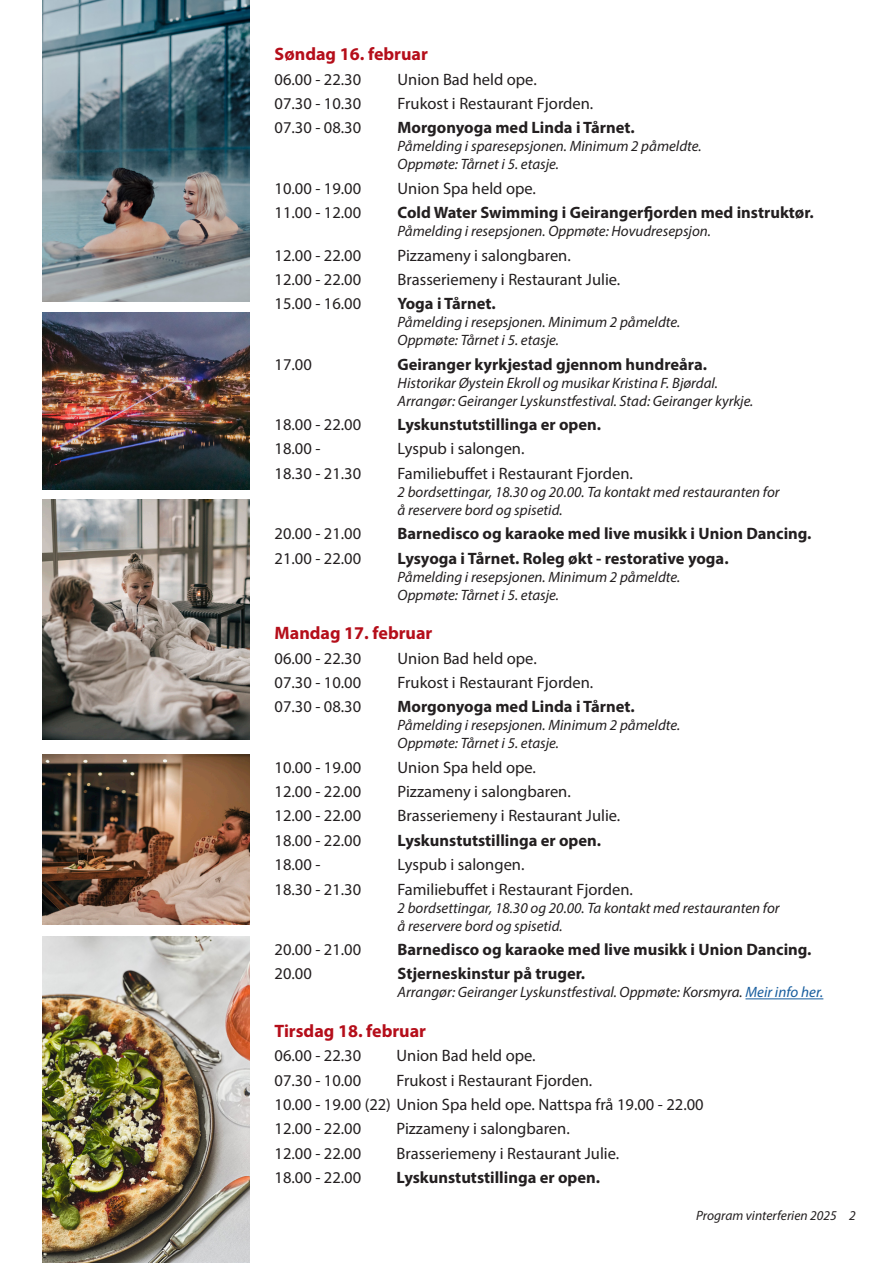
<style>
.page{position:relative;width:893px;height:1263px;background:#fff}
.page>*{position:absolute;margin:0;border:0;box-sizing:border-box;transform-origin:0 0}
.t1{font:700 18px "Myriad Pro";color:#b50e1a}
.t2{font:16.5px "Myriad Pro";color:#231f20}
.t3{font:700 16.5px "Myriad Pro";color:#231f20}
.t4{font:italic 15px "Myriad Pro";color:#231f20}
.t5{font:italic 13.5px "Myriad Pro";color:#231f20}
.s1{color:#175d9e}
</style>
<div class="page">
<img style="left:43px;top:0;width:206px;height:302px">
<img style="left:43px;top:313px;width:206px;height:176px">
<img style="left:43px;top:937px;width:206px;height:326px">
<img style="left:43px;top:755px;width:206px;height:169px">
<img style="left:43px;top:500px;width:206px;height:240px">
<hr style="left:745px;top:998px;width:78px;height:1px;background:#175d9e">
<p class="t1" style="left:275px;top:42px;width:155px">Søndag 16. februar</p>
<p class="t2" style="left:275px;top:69px;width:88px">06.00 - 22.30</p>
<p class="t2" style="left:398px;top:69px;width:141px">Union Bad held ope.</p>
<p class="t2" style="left:275px;top:93px;width:88px">07.30 - 10.30</p>
<p class="t2" style="left:398px;top:93px;width:197px">Frukost i Restaurant Fjorden.</p>
<p class="t2" style="left:275px;top:118px;width:88px">07.30 - 08.30</p>
<p class="t3" style="left:398px;top:117px;width:239px">Morgonyoga med Linda i Tårnet.</p>
<p class="t4" style="left:398px;top:137px;width:306px">Påmelding i sparesepsjonen. Minimum 2 påmeldte.</p>
<p class="t4" style="left:398px;top:155px;width:163px">Oppmøte: Tårnet i 5. etasje.</p>
<p class="t2" style="left:275px;top:178px;width:88px">10.00 - 19.00</p>
<p class="t2" style="left:398px;top:178px;width:140px">Union Spa held ope.</p>
<p class="t2" style="left:275px;top:202px;width:88px">11.00 - 12.00</p>
<p class="t3" style="left:398px;top:202px;width:418px">Cold Water Swimming i Geirangerfjorden med instruktør.</p>
<p class="t4" style="left:398px;top:222px;width:315px">Påmelding i resepsjonen. Oppmøte: Hovudresepsjon.</p>
<p class="t2" style="left:275px;top:245px;width:88px">12.00 - 22.00</p>
<p class="t2" style="left:398px;top:245px;width:175px">Pizzameny i salongbaren.</p>
<p class="t2" style="left:275px;top:269px;width:88px">12.00 - 22.00</p>
<p class="t2" style="left:398px;top:269px;width:224px">Brasseriemeny i Restaurant Julie.</p>
<p class="t2" style="left:275px;top:294px;width:88px">15.00 - 16.00</p>
<p class="t3" style="left:398px;top:293px;width:100px">Yoga i Tårnet.</p>
<p class="t4" style="left:398px;top:313px;width:284px">Påmelding i resepsjonen. Minimum 2 påmeldte.</p>
<p class="t4" style="left:398px;top:331px;width:163px">Oppmøte: Tårnet i 5. etasje.</p>
<p class="t2" style="left:275px;top:354px;width:39px">17.00</p>
<p class="t3" style="left:398px;top:353px;width:311px">Geiranger kyrkjestad gjennom hundreåra.</p>
<p class="t4" style="left:398px;top:373px;width:322px">Historikar Øystein Ekroll og musikar Kristina F. Bjørdal.</p>
<p class="t4" style="left:398px;top:391px;width:357px">Arrangør: Geiranger Lyskunstfestival. Stad: Geiranger kyrkje.</p>
<p class="t2" style="left:275px;top:414px;width:88px">18.00 - 22.00</p>
<p class="t3" style="left:398px;top:414px;width:205px">Lyskunstutstillinga er open.</p>
<p class="t2" style="left:275px;top:439px;width:47px">18.00 -</p>
<p class="t2" style="left:398px;top:439px;width:128px">Lyspub i salongen.</p>
<p class="t2" style="left:275px;top:463px;width:88px">18.30 - 21.30</p>
<p class="t2" style="left:398px;top:463px;width:237px">Familiebuffet i Restaurant Fjorden.</p>
<p class="t4" style="left:398px;top:482px;width:384px">2 bordsettingar, 18.30 og 20.00. Ta kontakt med restauranten for</p>
<p class="t4" style="left:398px;top:500px;width:166px">å reservere bord og spisetid.</p>
<p class="t2" style="left:275px;top:523px;width:88px">20.00 - 21.00</p>
<p class="t3" style="left:398px;top:523px;width:415px">Barnedisco og karaoke med live musikk i Union Dancing.</p>
<p class="t2" style="left:275px;top:548px;width:88px">21.00 - 22.00</p>
<p class="t3" style="left:398px;top:547px;width:333px">Lysyoga i Tårnet. Roleg økt - restorative yoga.</p>
<p class="t4" style="left:398px;top:567px;width:284px">Påmelding i resepsjonen. Minimum 2 påmeldte.</p>
<p class="t4" style="left:398px;top:585px;width:163px">Oppmøte: Tårnet i 5. etasje.</p>
<p class="t1" style="left:275px;top:621px;width:159px">Mandag 17. februar</p>
<p class="t2" style="left:275px;top:648px;width:88px">06.00 - 22.30</p>
<p class="t2" style="left:398px;top:648px;width:141px">Union Bad held ope.</p>
<p class="t2" style="left:275px;top:672px;width:88px">07.30 - 10.00</p>
<p class="t2" style="left:398px;top:672px;width:197px">Frukost i Restaurant Fjorden.</p>
<p class="t2" style="left:275px;top:697px;width:88px">07.30 - 08.30</p>
<p class="t3" style="left:398px;top:696px;width:239px">Morgonyoga med Linda i Tårnet.</p>
<p class="t4" style="left:398px;top:716px;width:284px">Påmelding i resepsjonen. Minimum 2 påmeldte.</p>
<p class="t4" style="left:398px;top:734px;width:163px">Oppmøte: Tårnet i 5. etasje.</p>
<p class="t2" style="left:275px;top:757px;width:88px">10.00 - 19.00</p>
<p class="t2" style="left:398px;top:757px;width:140px">Union Spa held ope.</p>
<p class="t2" style="left:275px;top:781px;width:88px">12.00 - 22.00</p>
<p class="t2" style="left:398px;top:781px;width:175px">Pizzameny i salongbaren.</p>
<p class="t2" style="left:275px;top:806px;width:88px">12.00 - 22.00</p>
<p class="t2" style="left:398px;top:806px;width:224px">Brasseriemeny i Restaurant Julie.</p>
<p class="t2" style="left:275px;top:830px;width:88px">18.00 - 22.00</p>
<p class="t3" style="left:398px;top:829px;width:205px">Lyskunstutstillinga er open.</p>
<p class="t2" style="left:275px;top:854px;width:47px">18.00 -</p>
<p class="t2" style="left:398px;top:854px;width:128px">Lyspub i salongen.</p>
<p class="t2" style="left:275px;top:879px;width:88px">18.30 - 21.30</p>
<p class="t2" style="left:398px;top:879px;width:237px">Familiebuffet i Restaurant Fjorden.</p>
<p class="t4" style="left:398px;top:898px;width:384px">2 bordsettingar, 18.30 og 20.00. Ta kontakt med restauranten for</p>
<p class="t4" style="left:398px;top:916px;width:166px">å reservere bord og spisetid.</p>
<p class="t2" style="left:275px;top:939px;width:88px">20.00 - 21.00</p>
<p class="t3" style="left:398px;top:939px;width:415px">Barnedisco og karaoke med live musikk i Union Dancing.</p>
<p class="t2" style="left:275px;top:964px;width:39px">20.00</p>
<p class="t3" style="left:398px;top:963px;width:189px">Stjerneskinstur på truger.</p>
<p class="t4" style="left:398px;top:983px;width:427px">Arrangør: Geiranger Lyskunstfestival. Oppmøte: Korsmyra. <span class="s1">Meir info her.</span></p>
<p class="t1" style="left:275px;top:1019px;width:153px">Tirsdag 18. februar</p>
<p class="t2" style="left:275px;top:1046px;width:88px">06.00 - 22.30</p>
<p class="t2" style="left:396px;top:1046px;width:141px">Union Bad held ope.</p>
<p class="t2" style="left:275px;top:1070px;width:88px">07.30 - 10.00</p>
<p class="t2" style="left:396px;top:1070px;width:197px">Frukost i Restaurant Fjorden.</p>
<p class="t2" style="left:275px;top:1094px;width:431px">10.00 - 19.00 (22) Union Spa held ope. Nattspa frå 19.00 - 22.00</p>
<p class="t2" style="left:275px;top:1119px;width:88px">12.00 - 22.00</p>
<p class="t2" style="left:396px;top:1119px;width:175px">Pizzameny i salongbaren.</p>
<p class="t2" style="left:275px;top:1143px;width:88px">12.00 - 22.00</p>
<p class="t2" style="left:396px;top:1143px;width:224px">Brasseriemeny i Restaurant Julie.</p>
<p class="t2" style="left:275px;top:1167px;width:88px">18.00 - 22.00</p>
<p class="t3" style="left:396px;top:1167px;width:205px">Lyskunstutstillinga er open.</p>
<p class="t5" style="left:696px;top:1207px;width:161px">Program vinterferien 2025 2</p>
</div>
